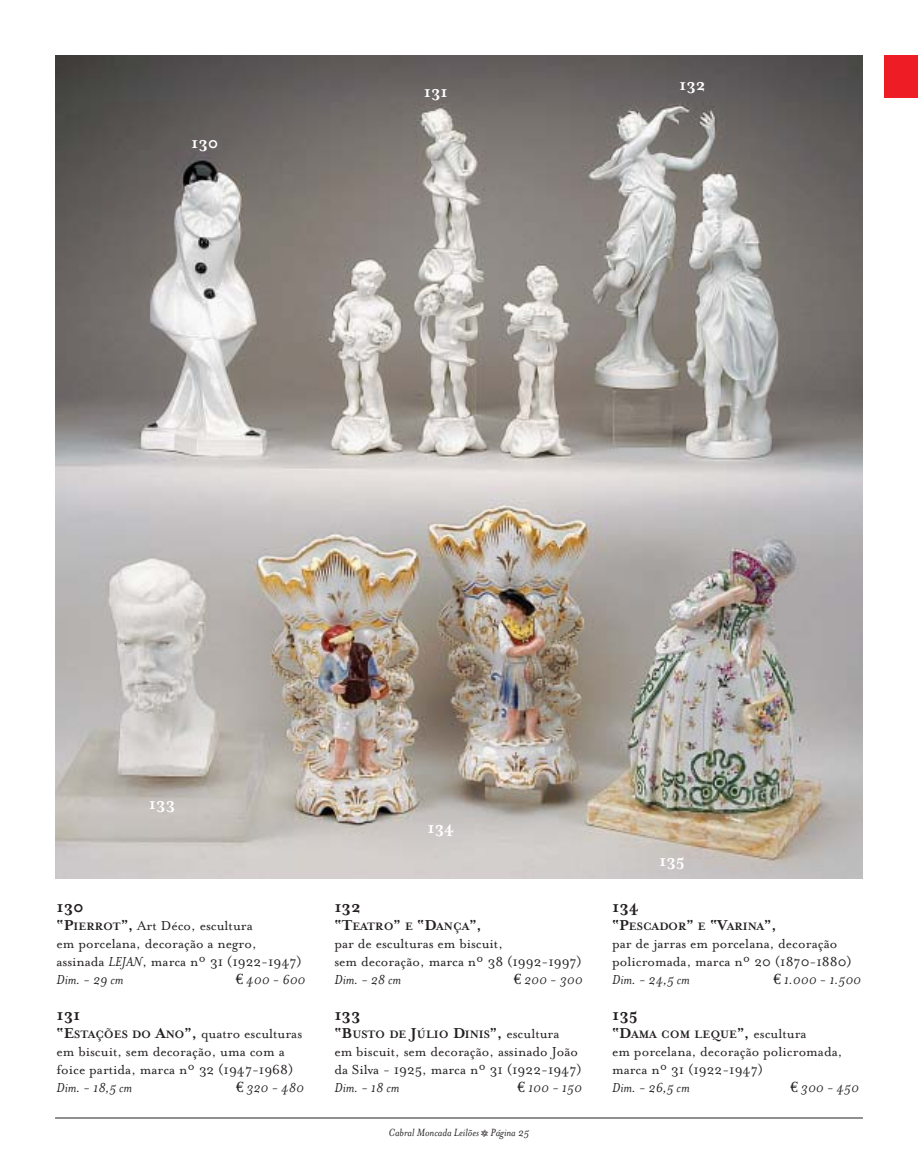
<style>
.page{position:relative;width:918px;height:1173px;background:#fff}
.page>*{position:absolute;margin:0;border:0;box-sizing:border-box;transform-origin:0 0}
.t1{font:700 18px "Mrs Eaves";color:#231f1f}
.t2{font:700 18px "Mrs Eaves";color:#fff}
.t3{font:15px/18px "Mrs Eaves Roman";color:#231f1f}
.t4{font:italic 15px "Mrs Eaves";color:#231f1f}
.t5{font:700 12.3px "Mrs Eaves";color:#231f1f}
.t6{font:italic 12px "Mrs Eaves";color:#231f1f}
.s1{font-family:"Mrs Eaves";font-weight:700;font-size:16.5px}
.s2{font-family:"Mrs Eaves";font-weight:700;font-size:12.3px}
.s3{font-family:"Mrs Eaves";font-style:italic}
.s4{font-family:"Euro Serif";font-style:normal}
.s5{font-size:16.5px}
.s6{font-family:"Mrs Eaves Roman";font-weight:400;font-size:15px}
.s7{font-family:"Mrs Eaves Fractions";font-style:normal}
</style>
<div class="page">
<img style="left:55px;top:55px;width:808px;height:824px">
<hr style="left:55px;top:1118px;width:808px;height:1px;background:#231f1f">
<div style="left:884px;top:55px;width:34px;height:43px;background:#ee1c24"></div>
<p class="t2" style="left:191px;top:131px;width:29px">130</p>
<p class="t2" style="left:424px;top:81px;width:25px">131</p>
<p class="t2" style="left:679px;top:73px;width:28px">132</p>
<p class="t2" style="left:149px;top:792px;width:28px">133</p>
<p class="t1" style="left:57px;top:896px;width:29px">130</p>
<p class="t3" style="left:57px;top:916px;width:247px"><span class="s1">“P</span><span class="s2">IERROT</span><span class="s1">”,</span> Art Déco, escultura<br>em porcelana, decoração a negro, assinada <span class="s3">LEJAN</span>, marca nº 31 (1922-1947)</p>
<p class="t4" style="left:57px;top:971px;width:68px">Dim. - 29 cm</p>
<p class="t4" style="left:236px;top:971px;width:71px"><span class="s4">€</span> 400 - 600</p>
<p class="t1" style="left:57px;top:1004px;width:25px">131</p>
<p class="t3" style="left:57px;top:1024px;width:247px"><span class="s1">“E</span><span class="s2">STAÇÕES DO</span> <span class="s1">A</span><span class="s2">NO</span><span class="s1">”,</span> quatro esculturas em biscuit, sem decoração, uma com a foice partida, marca nº 32 (1947-1968)</p>
<p class="t4" style="left:57px;top:1079px;width:77px">Dim. - 18,5 cm</p>
<p class="t4" style="left:236px;top:1079px;width:69px"><span class="s4">€</span> 320 - 480</p>
<p class="t2" style="left:428px;top:816px;width:28px">134</p>
<p class="t1" style="left:334px;top:896px;width:28px">132</p>
<p class="t5" style="left:334px;top:919px;width:149px"><span class="s5">“T</span>EATRO<span class="s5">”</span> E <span class="s5">“D</span>ANÇA<span class="s5">”,</span></p>
<p class="t3" style="left:334px;top:934px;width:249px">par de esculturas em biscuit,<br>sem decoração, marca nº 38 (1992-1997)</p>
<p class="t4" style="left:334px;top:971px;width:68px">Dim. - 28 cm</p>
<p class="t4" style="left:514px;top:971px;width:70px"><span class="s4">€</span> 200 - 300</p>
<p class="t1" style="left:334px;top:1004px;width:28px">133</p>
<p class="t5" style="left:334px;top:1027px;width:227px"><span class="s5">“B</span>USTO DE <span class="s5">J</span>ÚLIO <span class="s5">D</span>INIS<span class="s5">”,</span> <span class="s6">escultura</span></p>
<p class="t3" style="left:334px;top:1042px;width:249px">em biscuit, sem decoração, assinado João da Silva - 1925, marca nº 31 (1922-1947)</p>
<p class="t4" style="left:334px;top:1079px;width:67px">Dim. - 18 cm</p>
<p class="t4" style="left:518px;top:1079px;width:66px"><span class="s4">€</span> 100 - 150</p>
<p class="t6" style="left:389px;top:1125px;width:142px">Cabral Moncada Leilões <span class="s7">Q</span> Página 25</p>
<p class="t2" style="left:659px;top:849px;width:27px">135</p>
<p class="t1" style="left:612px;top:896px;width:28px">134</p>
<p class="t5" style="left:612px;top:919px;width:166px"><span class="s5">“P</span>ESCADOR<span class="s5">”</span> E <span class="s5">“V</span>ARINA<span class="s5">”,</span></p>
<p class="t3" style="left:612px;top:934px;width:241px">par de jarras em porcelana, decoração policromada, marca nº 20 (1870-1880)</p>
<p class="t4" style="left:612px;top:971px;width:79px">Dim. - 24,5 cm</p>
<p class="t4" style="left:774px;top:971px;width:89px"><span class="s4">€</span> 1.000 - 1.500</p>
<p class="t1" style="left:612px;top:1004px;width:27px">135</p>
<p class="t5" style="left:612px;top:1027px;width:196px"><span class="s5">“D</span>AMA COM LEQUE<span class="s5">”,</span> <span class="s6">escultura</span></p>
<p class="t3" style="left:612px;top:1042px;width:232px">em porcelana, decoração policromada, marca nº 31 (1922-1947)</p>
<p class="t4" style="left:612px;top:1079px;width:79px">Dim. - 26,5 cm</p>
<p class="t4" style="left:791px;top:1079px;width:70px"><span class="s4">€</span> 300 - 450</p>
</div>
